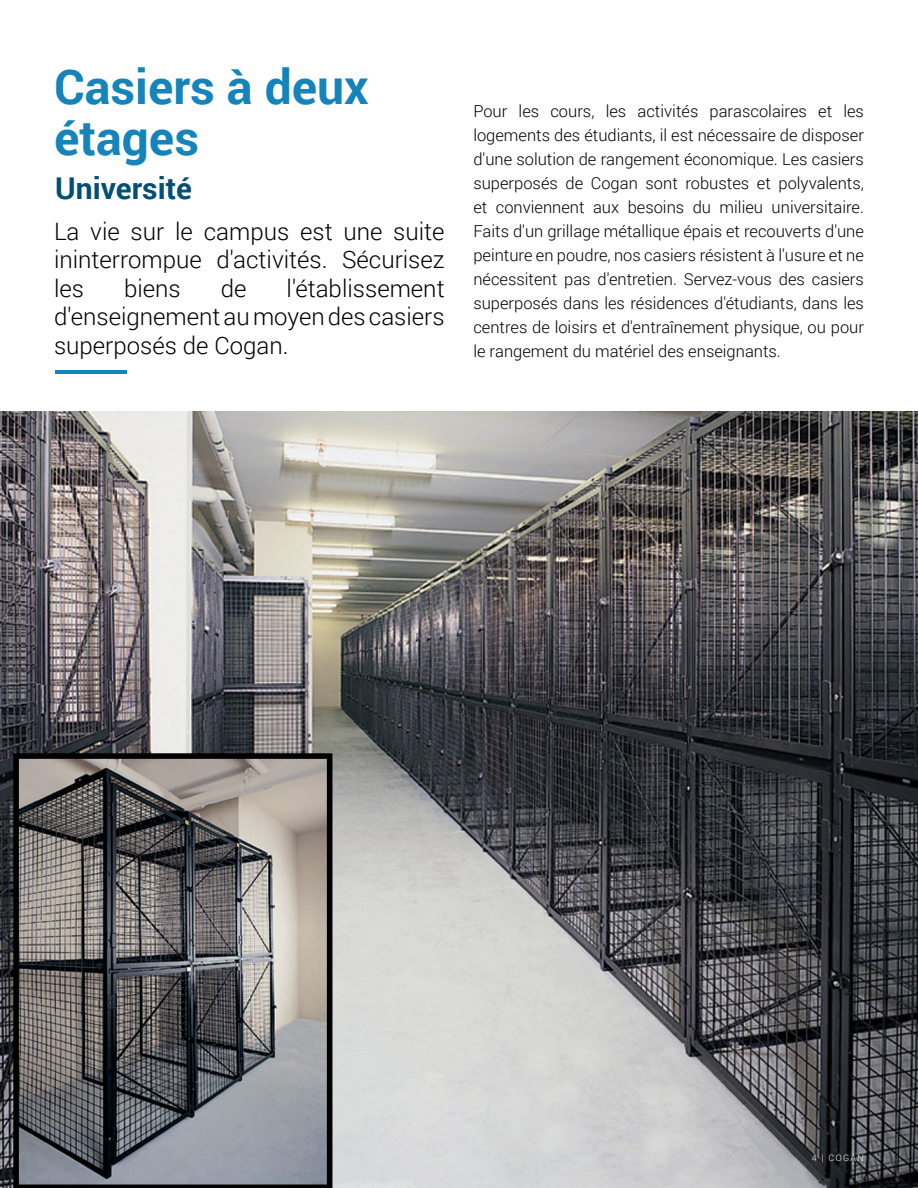
<style>
.page{position:relative;width:918px;height:1188px;background:#fff}
.page>*{position:absolute;margin:0;border:0;box-sizing:border-box;transform-origin:0 0}
.t1{font:700 48px/51px "Roboto";color:#1484bb}
.t2{font:700 30px "Roboto";color:#014f73}
.t3{font:300 24px/28.5px "Roboto";color:#000;text-align:justify}
.t4{font:300 16.5px/24px "Roboto";color:#000;text-align:justify}
.t5{font:300 9px "Roboto";letter-spacing:.15em;color:#fff}
</style>
<div class="page">
<img style="left:0;top:411px;width:918px;height:777px">
<hr style="left:55px;top:370px;width:71px;height:4px;background:#1484bb">
<p class="t1" style="left:54px;top:60px;width:316px">Casiers à deux étages</p>
<p class="t2" style="left:55px;top:167px;width:138px">Université</p>
<p class="t3" style="left:54px;top:216px;width:392px">La vie sur le campus est une suite ininterrompue d'activités. Sécurisez les</p>
<p class="t3" style="left:54px;top:273px;width:392px;text-indent:233px">l'établissement d'enseignement au moyen des casiers superposés de Cogan.</p>
<p class="t3" style="left:124px;top:273px;width:58px">biens</p>
<p class="t3" style="left:221px;top:273px;width:27px">de</p>
<p class="t4" style="left:473px;top:98px;width:392px">Pour les cours, les activités parascolaires et les logements des étudiants, il est nécessaire de disposer d'une solution de rangement économique. Les casiers superposés de Cogan sont robustes et polyvalents, et conviennent aux besoins du milieu universitaire.<br>Faits d'un grillage métallique épais et recouverts d'une peinture en poudre, nos casiers résistent à l'usure et ne nécessitent pas d'entretien. Servez-vous des casiers superposés dans les résidences d'étudiants, dans les centres de loisirs et d'entraînement physique, ou pour le rangement du matériel des enseignants.</p>
<p class="t5" style="left:812px;top:1152px;width:54px">4 | COGAN</p>
</div>
